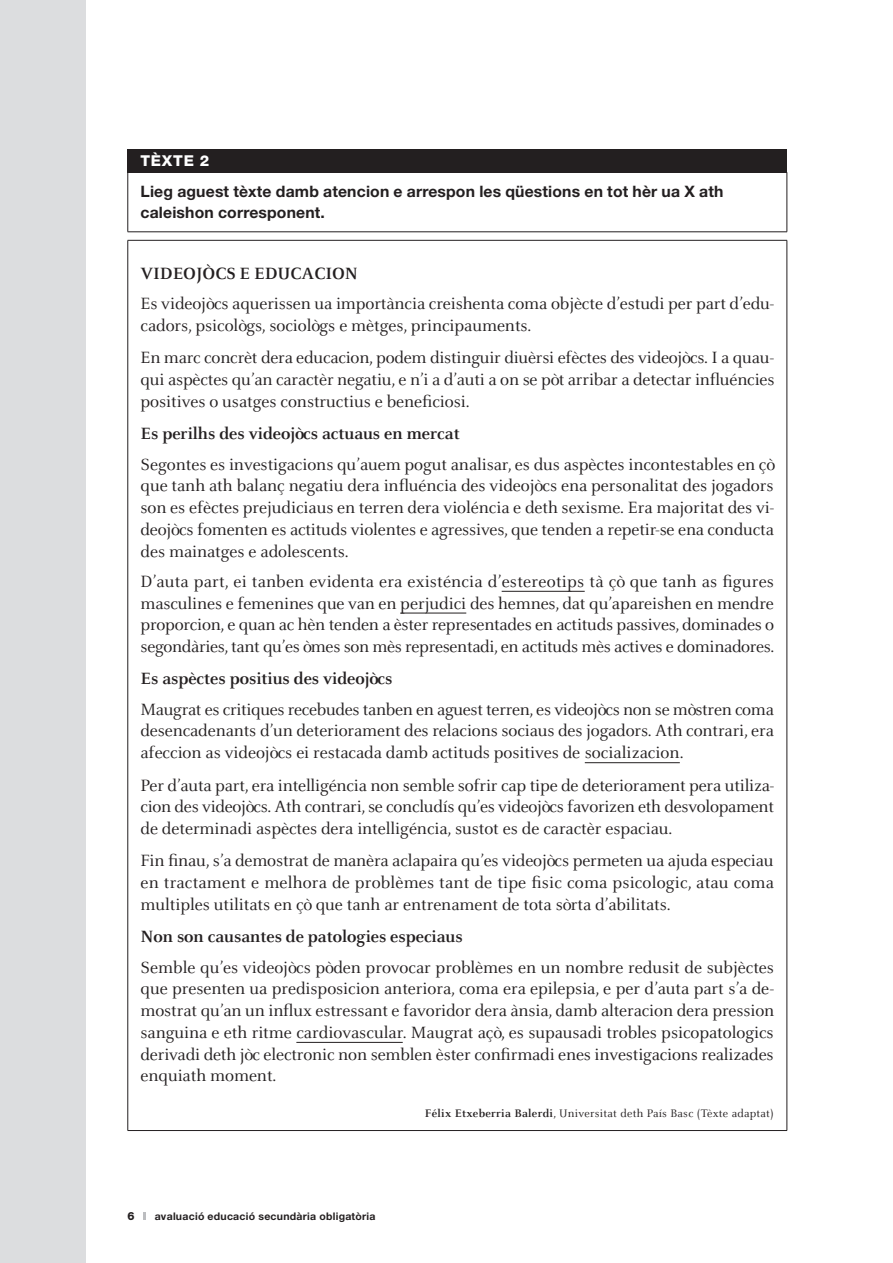
<style>
.page{position:relative;width:893px;height:1263px;background:#fff}
.page>*{position:absolute;margin:0;border:0;box-sizing:border-box;transform-origin:0 0}
.TEXTE_PER_LLEGIR_ESO{font:18px/21.8px "Celeste";letter-spacing:-.005em;color:#231f20;text-align:justify}
.TEXTE_PER_LLEGIR_ESO-2{font:700 18px "Celeste";letter-spacing:-.005em;color:#231f20}
.ACTIVITAT_EXPLICACIÓ{font:700 15.75px/21px "Helvetica Neue";letter-spacing:.01em;color:#231f20}
.ACTIVITAT_TITOL_ESO{font:800 15px "Helvetica Neue";letter-spacing:.05em;color:#fff}
.FONT{font:12px "Celeste";letter-spacing:.02em;color:#231f20}
.t1{font:800 11.25px "Helvetica Neue";color:#231f20}
.t2{font:700 10.5px "Helvetica Neue";letter-spacing:.025em;color:#231f20}
.s1{font-weight:700}
</style>
<div class="page">
<div style="left:0;top:0;width:85px;height:1263px;background:#dcdddf"></div>
<svg style="left:144px;top:1212px;width:2px;height:8px"></svg>
<div style="left:128px;top:149px;width:659px;height:23px;background:#231f20"></div>
<hr style="left:128px;top:240px;width:659px;height:1px;background:#231f20">
<hr style="left:128px;top:240px;width:1px;height:890px;background:#231f20">
<hr style="left:787px;top:240px;width:1px;height:890px;background:#231f20">
<hr style="left:128px;top:1130px;width:659px;height:1px;background:#231f20">
<hr style="left:128px;top:172px;width:1px;height:60px;background:#231f20">
<hr style="left:787px;top:172px;width:1px;height:60px;background:#231f20">
<hr style="left:128px;top:232px;width:659px;height:1px;background:#231f20">
<hr style="left:502px;top:591px;width:83px;height:1px;background:#231f20">
<hr style="left:400px;top:613px;width:66px;height:1px;background:#231f20">
<hr style="left:585px;top:762px;width:95px;height:1px;background:#231f20">
<hr style="left:296px;top:1042px;width:107px;height:1px;background:#231f20">
<p class="ACTIVITAT_TITOL_ESO" style="left:141px;top:152px;width:70px">TÈXTE 2</p>
<p class="ACTIVITAT_EXPLICACIÓ" style="left:141px;top:181px;width:584px">Lieg aguest tèxte damb atencion e arrespon les qüestions en tot hèr ua X ath caleishon corresponent.</p>
<p class="TEXTE_PER_LLEGIR_ESO-2" style="left:141px;top:264px;width:219px">VIDEOJÒCS E EDUCACION</p>
<p class="TEXTE_PER_LLEGIR_ESO" style="left:141px;top:293px;width:635px">Es videojòcs aquerissen ua importància creishenta coma objècte d’estudi per part d’edu&shy;cadors, psicològs, sociològs e mètges, principauments.</p>
<p class="TEXTE_PER_LLEGIR_ESO" style="left:141px;top:348px;width:635px">En marc concrèt dera educacion, podem distinguir diuèrsi efèctes des videojòcs. I a quau&shy;qui aspèctes qu’an caractèr negatiu, e n’i a d’auti a on se pòt arribar a detectar influéncies positives o usatges constructius e beneficiosi.</p>
<p class="TEXTE_PER_LLEGIR_ESO-2" style="left:141px;top:424px;width:321px">Es perilhs des videojòcs actuaus en mercat</p>
<p class="TEXTE_PER_LLEGIR_ESO" style="left:141px;top:454px;width:635px">Segontes es investigacions qu’auem pogut analisar, es dus aspèctes incontestables en çò que tanh ath balanç negatiu dera influéncia des videojòcs ena personalitat des jogadors son es efèctes prejudiciaus en terren dera violéncia e deth sexisme. Era majoritat des vi&shy;deojòcs fomenten es actituds violentes e agressives, que tenden a repetir-se ena conducta des mainatges e adolescents.</p>
<p class="TEXTE_PER_LLEGIR_ESO" style="left:141px;top:571px;width:635px">D’auta part, ei tanben evidenta era existéncia d’estereotips tà çò que tanh as figures masculines e femenines que van en perjudici des hemnes, dat qu’apareishen en mendre proporcion, e quan ac hèn tenden a èster representades en actituds passives, dominades o segondàries, tant qu’es òmes son mès representadi, en actituds mès actives e dominadores.</p>
<p class="TEXTE_PER_LLEGIR_ESO-2" style="left:141px;top:669px;width:253px">Es aspèctes positius des videojòcs</p>
<p class="TEXTE_PER_LLEGIR_ESO" style="left:141px;top:699px;width:635px">Maugrat es critiques recebudes tanben en aguest terren, es videojòcs non se mòstren coma desencadenants d’un deteriorament des relacions sociaus des jogadors. Ath contrari, era afeccion as videojòcs ei restacada damb actituds positives de socializacion.</p>
<p class="TEXTE_PER_LLEGIR_ESO" style="left:141px;top:775px;width:635px">Per d’auta part, era intelligéncia non semble sofrir cap tipe de deteriorament pera utiliza&shy;cion des videojòcs. Ath contrari, se concludís qu’es videojòcs favorizen eth desvolopament de determinadi aspèctes dera intelligéncia, sustot es de caractèr espaciau.</p>
<p class="TEXTE_PER_LLEGIR_ESO" style="left:141px;top:851px;width:635px">Fin finau, s’a demostrat de manèra aclapaira qu’es videojòcs permeten ua ajuda especiau en tractament e melhora de problèmes tant de tipe fisic coma psicologic, atau coma multiples utilitats en çò que tanh ar entrenament de tota sòrta d’abilitats.</p>
<p class="TEXTE_PER_LLEGIR_ESO-2" style="left:141px;top:927px;width:324px">Non son causantes de patologies especiaus</p>
<p class="TEXTE_PER_LLEGIR_ESO" style="left:141px;top:957px;width:635px">Semble qu’es videojòcs pòden provocar problèmes en un nombre redusit de subjèctes que presenten ua predisposicion anteriora, coma era epilepsia, e per d’auta part s’a de&shy;mostrat qu’an un influx estressant e favoridor dera ànsia, damb alteracion dera pression sanguina e eth ritme cardiovascular. Maugrat açò, es supausadi trobles psicopatologics derivadi deth jòc electronic non semblen èster confirmadi enes investigacions realizades enquiath moment.</p>
<p class="FONT" style="left:425px;top:1107px;width:351px"><span class="s1">Félix Etxeberria Balerdi</span>, Universitat deth País Basc (Tèxte adaptat)</p>
<p class="t1" style="left:128px;top:1209px;width:9px">6</p>
<p class="t2" style="left:155px;top:1210px;width:222px">avaluació educació secundària obligatòria</p>
</div>
